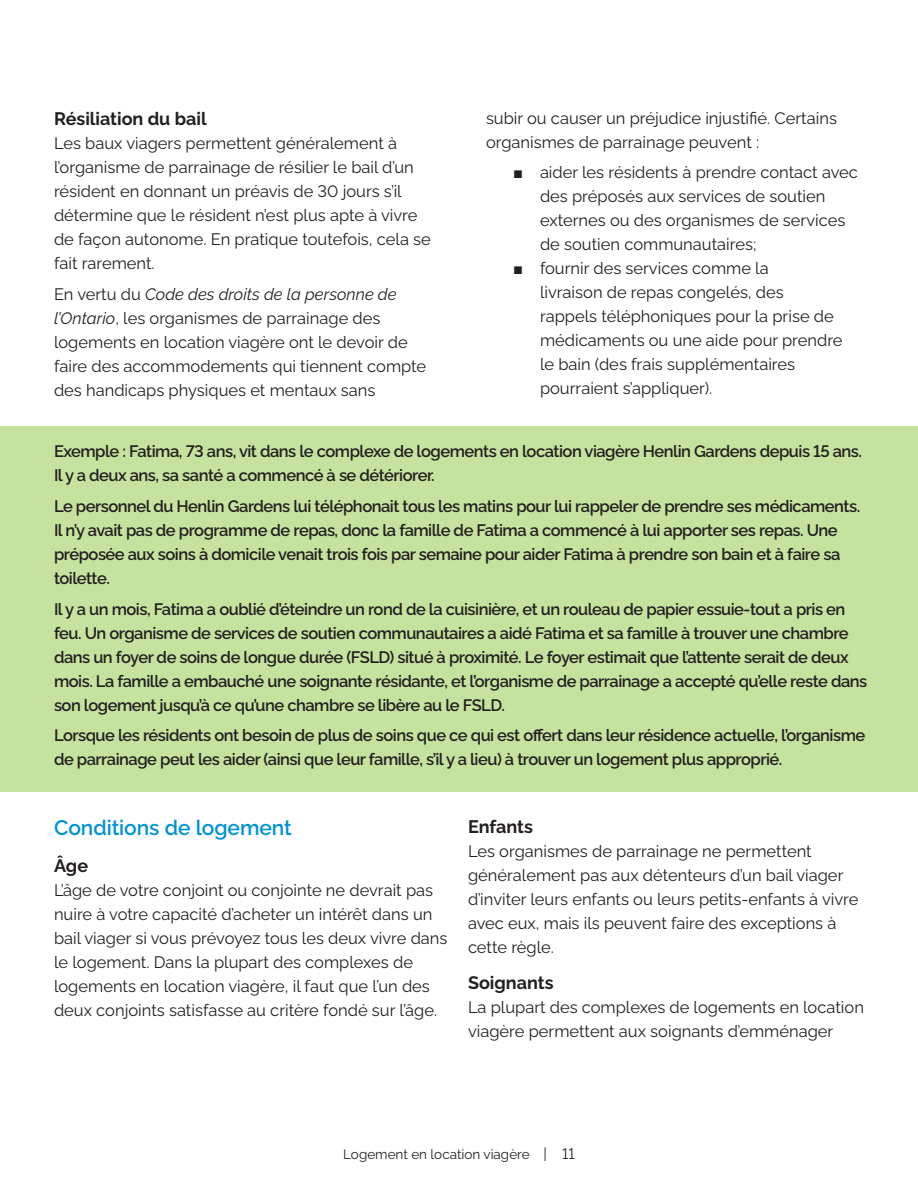
<style>
.page{position:relative;width:918px;height:1188px;background:#fff}
.page>*{position:absolute;margin:0;border:0;box-sizing:border-box;transform-origin:0 0}
.Heading_3{font:600 21px "Algomabeta";letter-spacing:-.005em;color:#0092d6}
.Heading_4{font:700 18px "Algomabeta";color:#231f20}
.t1{font:16.5px/24px "Algomabeta";color:#231f20}
.t2{font:600 16.5px/24px "Algomabeta";letter-spacing:-.03em;color:#231f20}
.t3{font:13.5px "Algomabeta";color:#231f20}
.s1{font-style:italic}
.s2{font-family:"Arial";font-weight:700}
.s3{font-size:15px}
</style>
<div class="page">
<div style="left:0;top:426px;width:918px;height:366px;background:#c5e29e"></div>
<h4 class="Heading_4" style="left:54px;top:105px;width:154px">Résiliation du bail</h4>
<p class="t1" style="left:54px;top:129px;width:378px">Les baux viagers permettent généralement à l’organisme de parrainage de résilier le bail d’un résident en donnant un préavis de 30 jours s’il détermine que le résident n’est plus apte à vivre de façon autonome. En pratique toutefois, cela se fait rarement.</p>
<p class="t1" style="left:54px;top:280px;width:374px">En vertu du <span class="s1">Code des droits de la personne de l’Ontario</span>, les organismes de parrainage des logements en location viagère ont le devoir de faire des accommodements qui tiennent compte des handicaps physiques et mentaux sans</p>
<p class="t1" style="left:486px;top:104px;width:353px">subir ou causer un préjudice injustifié. Certains organismes de parrainage peuvent :</p>
<p class="t1" style="left:540px;top:159px;width:319px;text-indent:-27px"><span class="s2">■</span> aider les résidents à prendre contact avec des préposés aux services de soutien externes ou des organismes de services de soutien communautaires;</p>
<p class="t1" style="left:540px;top:255px;width:304px;text-indent:-27px"><span class="s2">■</span> fournir des services comme la<br>livraison de repas congelés, des rappels téléphoniques pour la prise de médicaments ou une aide pour prendre le bain (des frais supplémentaires pourraient s’appliquer).</p>
<p class="t2" style="left:54px;top:438px;width:810px">Exemple : Fatima, 73 ans, vit dans le complexe de logements en location viagère Henlin Gardens depuis 15 ans.<br>Il y a deux ans, sa santé a commencé à se détériorer.</p>
<p class="t2" style="left:54px;top:492px;width:808px">Le personnel du Henlin Gardens lui téléphonait tous les matins pour lui rappeler de prendre ses médicaments.<br>Il n’y avait pas de programme de repas, donc la famille de Fatima a commencé à lui apporter ses repas. Une préposée aux soins à domicile venait trois fois par semaine pour aider Fatima à prendre son bain et à faire sa toilette.</p>
<p class="t2" style="left:54px;top:595px;width:815px">Il y a un mois, Fatima a oublié d’éteindre un rond de la cuisinière, et un rouleau de papier essuie-tout a pris en feu. Un organisme de services de soutien communautaires a aidé Fatima et sa famille à trouver une chambre dans un foyer de soins de longue durée (FSLD) situé à proximité. Le foyer estimait que l’attente serait de deux mois. La famille a embauché une soignante résidante, et l’organisme de parrainage a accepté qu’elle reste dans son logement jusqu’à ce qu’une chambre se libère au le FSLD.</p>
<p class="t2" style="left:54px;top:722px;width:813px">Lorsque les résidents ont besoin de plus de soins que ce qui est offert dans leur résidence actuelle, l’organisme de parrainage peut les aider (ainsi que leur famille, s’il y a lieu) à trouver un logement plus approprié.</p>
<h3 class="Heading_3" style="left:54px;top:812px;width:239px">Conditions de logement</h3>
<h4 class="Heading_4" style="left:54px;top:852px;width:36px">Âge</h4>
<p class="t1" style="left:54px;top:877px;width:395px">L’âge de votre conjoint ou conjointe ne devrait pas nuire à votre capacité d’acheter un intérêt dans un bail viager si vous prévoyez tous les deux vivre dans le logement. Dans la plupart des complexes de logements en location viagère, il faut que l’un des deux conjoints satisfasse au critère fondé sur l’âge.</p>
<h4 class="Heading_4" style="left:468px;top:812px;width:67px">Enfants</h4>
<p class="t1" style="left:468px;top:837px;width:392px">Les organismes de parrainage ne permettent généralement pas aux détenteurs d’un bail viager d’inviter leurs enfants ou leurs petits-enfants à vivre avec eux, mais ils peuvent faire des exceptions à cette règle.</p>
<h4 class="Heading_4" style="left:468px;top:969px;width:87px">Soignants</h4>
<p class="t1" style="left:468px;top:994px;width:397px">La plupart des complexes de logements en location viagère permettent aux soignants d’emménager</p>
<p class="t3" style="left:343px;top:1144px;width:233px">Logement en location viagère <span class="s3">| 11</span></p>
</div>
